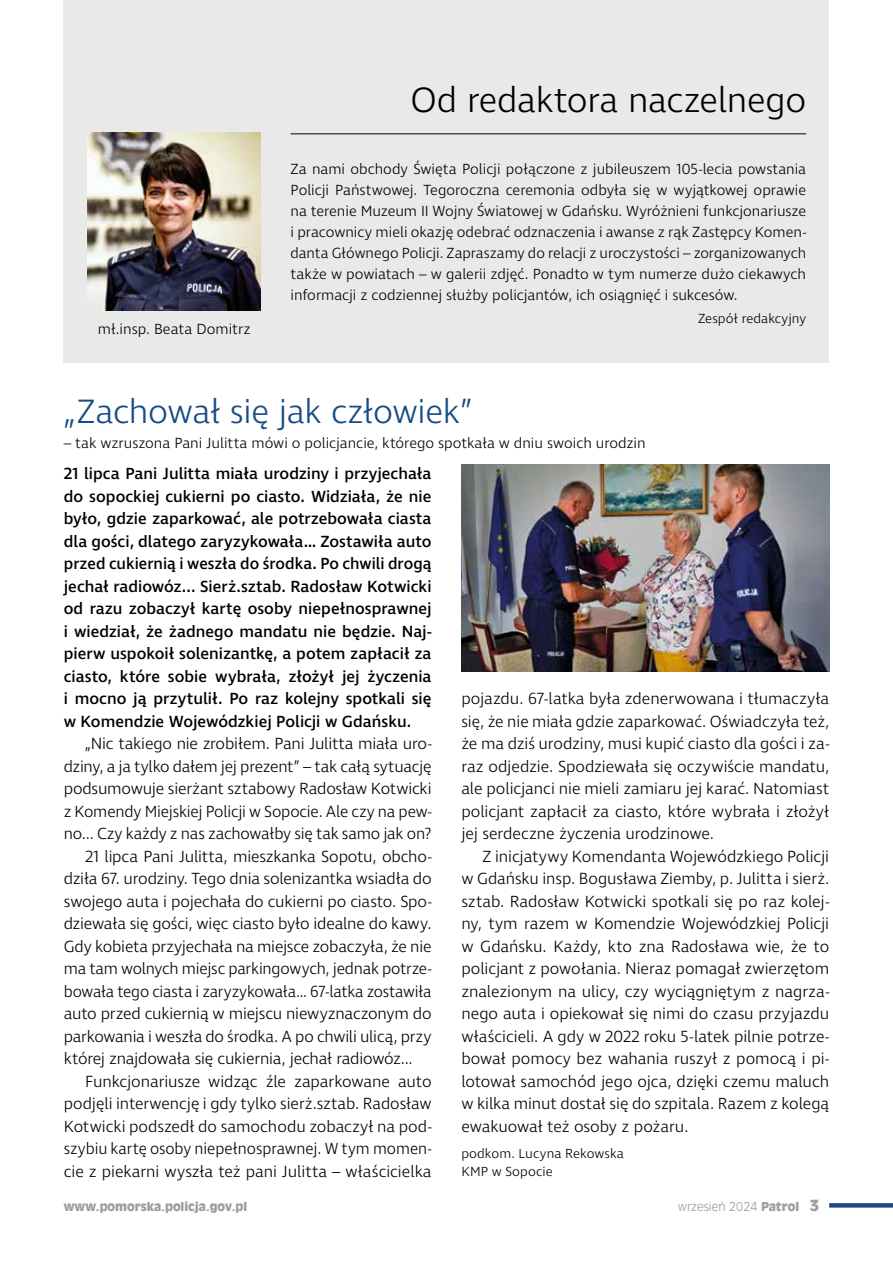
<style>
.page{position:relative;width:893px;height:1263px;background:#fff}
.page>*{position:absolute;margin:0;border:0;box-sizing:border-box;transform-origin:0 0}
.t1{font:300 36px "Ingra";letter-spacing:-.01em;color:#000}
.t2{font:300 34.5px "Ingra";letter-spacing:-.01em;color:#174b86}
.t3{font:300 16.5px/22.5px "Ingra";letter-spacing:-.01em;color:#000;text-align:justify}
.t4{font:500 16.5px/22.5px "Ingra";color:#000;text-align:justify}
.t5{font:300 16.5px "Ingra";letter-spacing:-.01em;color:#000;scale:.96 1}
.t6{font:300 15px/21px "Ingra";color:#000;text-align:justify}
.t7{font:300 13.5px/18px "Ingra";letter-spacing:.005em;color:#000}
.t8{font:12px "Incised 901 Blk EU";color:#9d9d9c}
.t9{font:12px "Incised 901 Lt EU";color:#9d9d9c}
.s1{font-family:"Incised 901 Blk EU"}
.s2{font-family:"Incised 901 Blk EU";font-size:15px}
</style>
<div class="page">
<svg style="left:829px;top:1203px;width:64px;height:4px"></svg>
<div style="left:64px;top:0;width:765px;height:363px;background:#e9e9e9"></div>
<hr style="left:291px;top:134px;width:515px;height:1px;background:#000">
<img style="left:88px;top:133px;width:172px;height:178px">
<img style="left:461px;top:465px;width:368px;height:207px">
<p class="t6" style="left:98px;top:319px;width:154px">mł.insp. Beata Domitrz</p>
<h1 class="t1" style="left:411px;top:78px;width:397px">Od redaktora naczelnego</h1>
<p class="t6" style="left:291px;top:159px;width:517px">Za nami obchody Święta Policji połączone z jubileuszem 105-lecia powstania Policji Państwowej. Tegoroczna ceremonia odbyła się w wyjątkowej oprawie na terenie Muzeum II Wojny Światowej w Gdańsku. Wyróżnieni funkcjonariusze i pracownicy mieli okazję odebrać odznaczenia i awanse z rąk Zastępcy Komen&shy;danta Głównego Policji. Zapraszamy do relacji z uroczystości – zorganizowanych także w powiatach – w galerii zdjęć. Ponadto w tym numerze dużo ciekawych informacji z codziennej służby policjantów, ich osiągnięć i sukcesów.</p>
<p class="t7" style="left:698px;top:310px;width:110px">Zespół redakcyjny</p>
<h2 class="t2" style="left:64px;top:390px;width:411px">„Zachował się jak człowiek”</h2>
<p class="t6" style="left:64px;top:433px;width:583px">– tak wzruszona Pani Julitta mówi o policjancie, którego spotkała w dniu swoich urodzin</p>
<p class="t4" style="left:64px;top:463px;width:369px">21 lipca Pani Julitta miała urodziny i przyjechała do sopockiej cukierni po ciasto. Widziała, że nie było, gdzie zaparkować, ale potrzebowała ciasta dla gości, dlatego zaryzykowała… Zostawiła auto przed cukiernią i weszła do środka. Po chwili drogą jechał radiowóz... Sierż.sztab. Radosław Kotwicki od razu zobaczył kartę osoby niepełnosprawnej i wiedział, że żadnego mandatu nie będzie. Naj&shy;pierw uspokoił solenizantkę, a potem zapłacił za ciasto, które sobie wybrała, złożył jej życzenia i mocno ją przytulił. Po raz kolejny spotkali się w Komendzie Wojewódzkiej Policji w Gdańsku.</p>
<p class="t3" style="left:85px;top:733px;width:348px">„Nic takiego nie zrobiłem. Pani Julitta miała uro-</p>
<p class="t3" style="left:64px;top:756px;width:369px">dziny, a ja tylko dałem jej prezent” – tak całą sytuację</p>
<p class="t3" style="left:64px;top:778px;width:369px">podsumowuje sierżant sztabowy Radosław Kotwicki</p>
<p class="t3" style="left:64px;top:801px;width:369px">z Komendy Miejskiej Policji w Sopocie. Ale czy na pew-</p>
<p class="t3" style="left:64px;top:823px;width:369px">no... Czy każdy z nas zachowałby się tak samo jak on?</p>
<p class="t3" style="left:85px;top:846px;width:348px">21 lipca Pani Julitta, mieszkanka Sopotu, obcho-</p>
<p class="t3" style="left:64px;top:868px;width:369px">dziła 67. urodziny. Tego dnia solenizantka wsiadła do</p>
<p class="t3" style="left:64px;top:891px;width:369px">swojego auta i pojechała do cukierni po ciasto. Spo-</p>
<p class="t3" style="left:64px;top:913px;width:369px">dziewała się gości, więc ciasto było idealne do kawy.</p>
<p class="t3" style="left:64px;top:936px;width:369px">Gdy kobieta przyjechała na miejsce zobaczyła, że nie</p>
<p class="t3" style="left:64px;top:958px;width:369px">ma tam wolnych miejsc parkingowych, jednak potrze-</p>
<p class="t3" style="left:64px;top:981px;width:369px">bowała tego ciasta i zaryzykowała… 67-latka zostawiła</p>
<p class="t3" style="left:64px;top:1003px;width:369px">auto przed cukiernią w miejscu niewyznaczonym do</p>
<p class="t3" style="left:64px;top:1026px;width:369px">parkowania i weszła do środka. A po chwili ulicą, przy</p>
<p class="t3" style="left:64px;top:1048px;width:351px">której znajdowała się cukiernia, jechał radiowóz...</p>
<p class="t3" style="left:85px;top:1071px;width:348px">Funkcjonariusze widząc źle zaparkowane auto</p>
<p class="t3" style="left:64px;top:1093px;width:369px">podjęli interwencję i gdy tylko sierż.sztab. Radosław</p>
<p class="t3" style="left:64px;top:1116px;width:369px">Kotwicki podszedł do samochodu zobaczył na pod-</p>
<p class="t5" style="left:64px;top:1138px;width:385px">szybiu kartę osoby niepełnosprawnej. W tym momen-</p>
<p class="t3" style="left:64px;top:1161px;width:369px">cie z piekarni wyszła też pani Julitta – właścicielka</p>
<p class="t3" style="left:461px;top:688px;width:369px">pojazdu. 67-latka była zdenerwowana i tłumaczyła się, że nie miała gdzie zaparkować. Oświadczyła też, że ma dziś urodziny, musi kupić ciasto dla gości i za&shy;raz odjedzie. Spodziewała się oczywiście mandatu, ale policjanci nie mieli zamiaru jej karać. Natomiast policjant zapłacił za ciasto, które wybrała i złożył jej serdeczne życzenia urodzinowe.</p>
<p class="t3" style="left:461px;top:846px;width:369px;text-indent:21px">Z inicjatywy Komendanta Wojewódzkiego Policji w Gdańsku insp. Bogusława Ziemby, p. Julitta i sierż. sztab. Radosław Kotwicki spotkali się po raz kolej&shy;ny, tym razem w Komendzie Wojewódzkiej Policji w Gdańsku. Każdy, kto zna Radosława wie, że to policjant z powołania. Nieraz pomagał zwierzętom znalezionym na ulicy, czy wyciągniętym z nagrza&shy;nego auta i opiekował się nimi do czasu przyjazdu właścicieli. A gdy w 2022 roku 5-latek pilnie potrze&shy;bował pomocy bez wahania ruszył z pomocą i pi&shy;lotował samochód jego ojca, dzięki czemu maluch w kilka minut dostał się do szpitala. Razem z kolegą ewakuował też osoby z pożaru.</p>
<p class="t7" style="left:461px;top:1145px;width:164px">podkom. Lucyna Rekowska<br>KMP w Sopocie</p>
<p class="t8" style="left:64px;top:1198px;width:185px">www.pomorska.policja.gov.pl</p>
<p class="t9" style="left:678px;top:1199px;width:143px">wrzesień 2024 <span class="s1">Patrol</span> <span class="s2">3</span></p>
</div>
